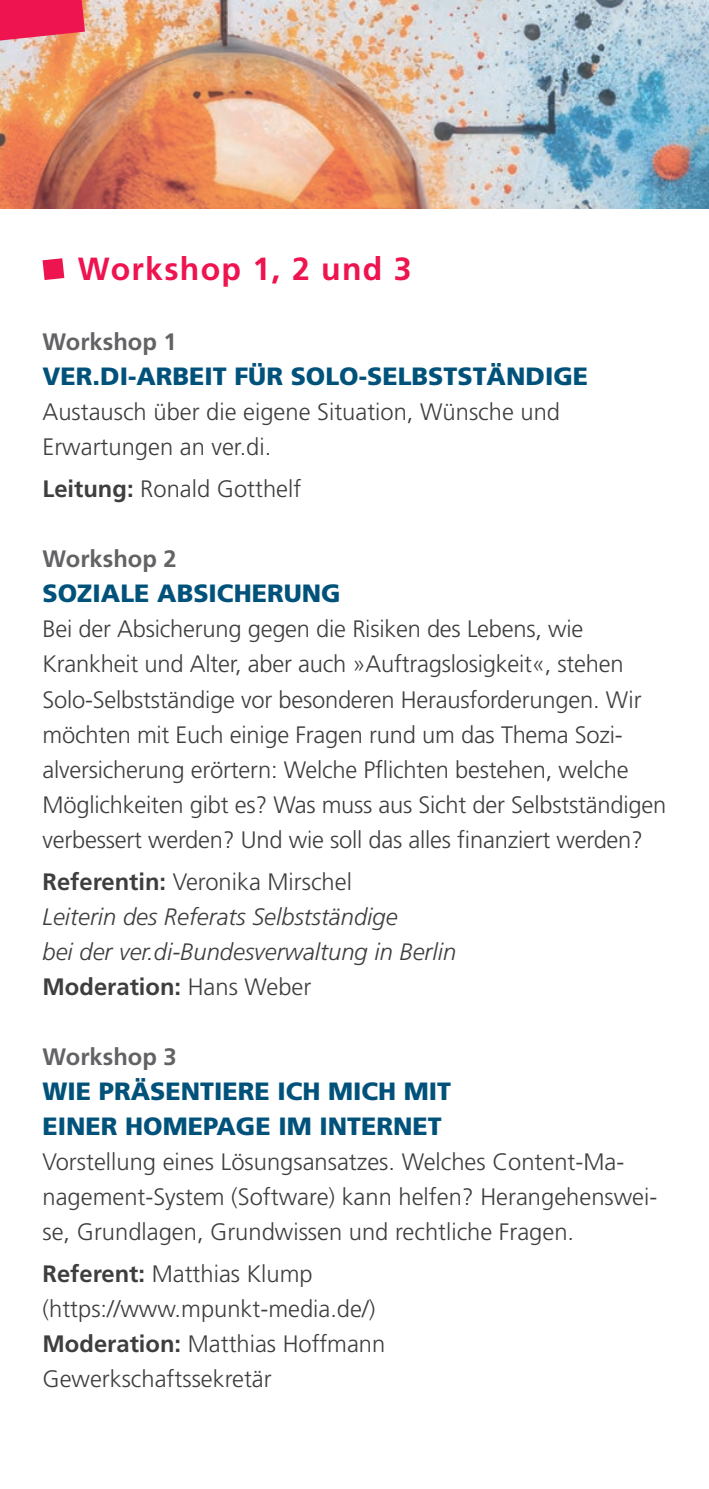
<style>
.page{position:relative;width:709px;height:1489px;background:#fff}
.page>*{position:absolute;margin:0;border:0;box-sizing:border-box;transform-origin:0 0}
.t1{font:700 32px "Frutiger";letter-spacing:.04em;color:#ed1450}
.t2{font:900 25px/35px "Frutiger";color:#00527b}
.t3{font:300 23.75px/35px "Frutiger";letter-spacing:-.01em;color:#3e3e3f}
.t4{font:italic 300 23.75px/35px "Frutiger";color:#3e3e3f}
.t5{font:700 23.75px "Frutiger";color:#636366}
.s1{font-weight:700}
.s2{font-weight:700;font-style:normal}
.s3{font-style:normal}
</style>
<div class="page">
<img style="left:0;top:0;width:709px;height:209px">
<svg style="left:0;top:0;width:85px;height:41px;background:#ec2958"></svg>
<svg style="left:43px;top:258px;width:21px;height:22px"></svg>
<h1 class="t1" style="left:78px;top:250px;width:335px">Workshop 1, 2 und 3</h1>
<p class="t5" style="left:43px;top:328px;width:136px">Workshop 1</p>
<p class="t2" style="left:43px;top:358px;width:547px">VER.DI-ARBEIT FÜR SOLO-SELBSTSTÄNDIGE</p>
<p class="t3" style="left:43px;top:394px;width:519px">Austausch über die eigene Situation, Wünsche und<br>Erwartungen an ver.di.</p>
<p class="t3" style="left:43px;top:471px;width:260px"><span class="s1">Leitung:</span> Ronald Gotthelf</p>
<p class="t5" style="left:43px;top:545px;width:136px">Workshop 2</p>
<p class="t2" style="left:43px;top:575px;width:299px">SOZIALE ABSICHERUNG</p>
<p class="t3" style="left:43px;top:611px;width:625px">Bei der Absicherung gegen die Risiken des Lebens, wie Krankheit und Alter, aber auch »Auftragslosigkeit«, stehen Solo-Selbstständige vor besonderen Herausforderungen. Wir möchten mit Euch einige Fragen rund um das Thema Sozi&shy;alversicherung erörtern: Welche Pflichten bestehen, welche Möglichkeiten gibt es? Was muss aus Sicht der Selbstständigen verbessert werden? Und wie soll das alles finanziert werden?</p>
<p class="t4" style="left:43px;top:863px;width:415px"><span class="s2">Referentin:</span> <span class="s3">Veronika Mirschel<br></span>Leiterin des Referats Selbstständige<br>bei der ver.di-Bundesverwaltung in Berlin <span class="s2">Moderation:</span> <span class="s3">Hans Weber</span></p>
<p class="t5" style="left:43px;top:1042px;width:136px">Workshop 3</p>
<p class="t2" style="left:43px;top:1073px;width:410px">WIE PRÄSENTIERE ICH MICH MIT<br>EINER HOMEPAGE IM INTERNET</p>
<p class="t3" style="left:43px;top:1143px;width:616px">Vorstellung eines Lösungsansatzes. Welches Content-Ma&shy;nagement-System (Software) kann helfen? Herangehenswei&shy;se, Grundlagen, Grundwissen und rechtliche Fragen.</p>
<p class="t3" style="left:43px;top:1256px;width:344px"><span class="s1">Referent:</span> Matthias Klump (https://www.mpunkt-media.de/)<br><span class="s1">Moderation:</span> Matthias Hoffmann<br>Gewerkschaftssekretär</p>
</div>
